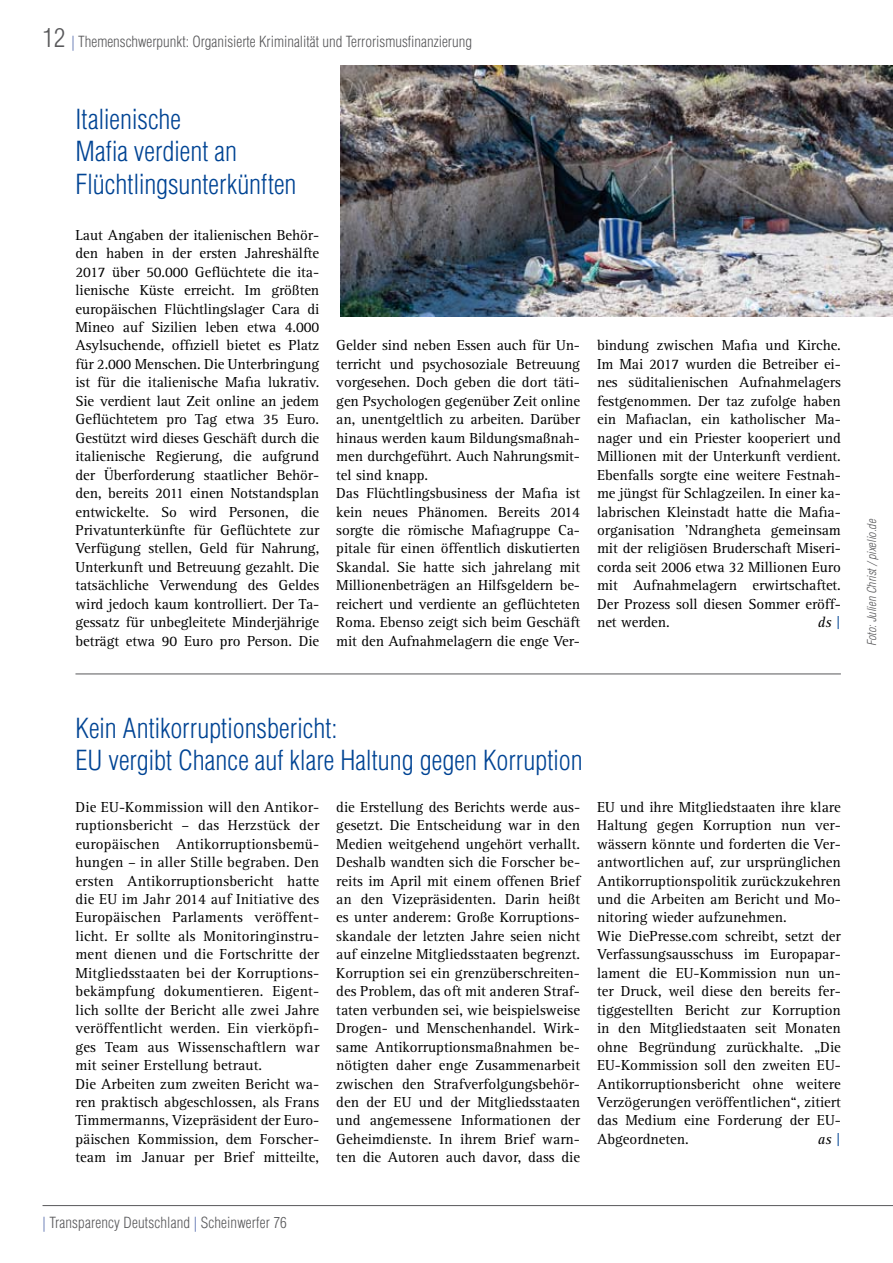
<style>
.page{position:relative;width:893px;height:1263px;background:#fff}
.page>*{position:absolute;margin:0;border:0;box-sizing:border-box;transform-origin:0 0}
.t1{font:300 condensed 27px/32.4px "Helvetica LT Std";color:#004494}
.t2{font:15px/18.5px "Rotis Serif";color:#000;text-align:justify}
.t3{font:300 condensed 15px "Helvetica LT Std";color:#58585a}
.t4{font:italic 15px "Rotis Serif";color:#000}
.t5{font:italic 300 condensed 12px "Helvetica LT Std";color:#58585a}
.s1{font-size:25.5px}
.s2{color:#5168aa}
.s3{font-style:normal;color:#004494}
</style>
<div class="page">
<hr style="left:75px;top:673px;width:766px;height:1px;background:#58585a">
<img style="left:340px;top:66px;width:553px;height:251px">
<hr style="left:43px;top:1205px;width:850px;height:1px;background:#58585a">
<p class="t3" style="left:43px;top:32px;width:431px"><span class="s1">12</span> <span class="s2">|</span> Themenschwerpunkt: Organisierte Kriminalität und Terrorismusfinanzierung</p>
<h1 class="t1" style="left:75px;top:103px;width:223px">Italienische<br>Mafia verdient an<br>Flüchtlingsunterkünften</h1>
<p class="t2" style="left:75px;top:226px;width:245px">Laut Angaben der italienischen Behör&shy;den haben in der ersten Jahreshälfte 2017 über 50.000 Geflüchtete die ita&shy;lienische Küste erreicht. Im größten europäischen Flüchtlingslager Cara di Mineo auf Sizilien leben etwa 4.000<br>Asylsuchende, offiziell bietet es Platz für 2.000 Menschen. Die Unterbringung ist für die italienische Mafia lukrativ.<br>Sie verdient laut Zeit online an jedem Geflüchtetem pro Tag etwa 35 Euro.<br>Gestützt wird dieses Geschäft durch die italienische Regierung, die aufgrund der Überforderung staatlicher Behör&shy;den, bereits 2011 einen Notstandsplan entwickelte. So wird Personen, die Privatunterkünfte für Geflüchtete zur Verfügung stellen, Geld für Nahrung, Unterkunft und Betreuung gezahlt. Die tatsächliche Verwendung des Geldes wird jedoch kaum kontrolliert. Der Ta&shy;gessatz für unbegleitete Minderjährige beträgt etwa 90 Euro pro Person. Die</p>
<p class="t2" style="left:336px;top:337px;width:245px;text-align:left">Gelder sind neben Essen auch für Un&shy;terricht und psychosoziale Betreuung vorgesehen. Doch geben die dort täti&shy;gen Psychologen gegenüber Zeit online an, unentgeltlich zu arbeiten. Darüber hinaus werden kaum Bildungsmaßnah&shy;men durchgeführt. Auch Nahrungsmit&shy;tel sind knapp.<br>Das Flüchtlingsbusiness der Mafia ist kein neues Phänomen. Bereits 2014 sorgte die römische Mafiagruppe Ca&shy;pitale für einen öffentlich diskutierten Skandal. Sie hatte sich jahrelang mit Millionenbeträgen an Hilfsgeldern be&shy;reichert und verdiente an geflüchteten Roma. Ebenso zeigt sich beim Geschäft mit den Aufnahmelagern die enge Ver-</p>
<p class="t2" style="left:597px;top:337px;width:245px">bindung zwischen Mafia und Kirche.<br>Im Mai 2017 wurden die Betreiber ei&shy;nes süditalienischen Aufnahmelagers festgenommen. Der taz zufolge haben ein Mafiaclan, ein katholischer Ma&shy;nager und ein Priester kooperiert und Millionen mit der Unterkunft verdient.<br>Ebenfalls sorgte eine weitere Festnah&shy;me jüngst für Schlagzeilen. In einer ka&shy;labrischen Kleinstadt hatte die Mafia&shy;organisation ’Ndrangheta gemeinsam mit der religiösen Bruderschaft Miseri&shy;corda seit 2006 etwa 32 Millionen Euro mit Aufnahmelagern erwirtschaftet.<br>Der Prozess soll diesen Sommer eröff&shy;net werden.</p>
<p class="t4" style="left:818px;top:614px;width:25px">ds <span class="s3">|</span></p>
<p class="t5" style="left:864px;top:646px;width:129px;rotate:-90deg">Foto: Julien Christ /pixelio.de</p>
<h1 class="t1" style="left:75px;top:712px;width:509px">Kein Antikorruptionsbericht:<br>EU vergibt Chance auf klare Haltung gegen Korruption</h1>
<p class="t2" style="left:75px;top:798px;width:245px;text-align:left">Die EU-Kommission will den Antikor&shy;ruptionsbericht – das Herzstück der europäischen Antikorruptionsbemü&shy;hungen – in aller Stille begraben. Den ersten Antikorruptionsbericht hatte die EU im Jahr 2014 auf Initiative des Europäischen Parlaments veröffent&shy;licht. Er sollte als Monitoringinstru&shy;ment dienen und die Fortschritte der Mitgliedsstaaten bei der Korruptions&shy;bekämpfung dokumentieren. Eigent&shy;lich sollte der Bericht alle zwei Jahre veröffentlicht werden. Ein vierköpfi&shy;ges Team aus Wissenschaftlern war mit seiner Erstellung betraut.<br>Die Arbeiten zum zweiten Bericht wa&shy;ren praktisch abgeschlossen, als Frans Timmermanns, Vizepräsident der Euro&shy;päischen Kommission, dem Forscher&shy;team im Januar per Brief mitteilte,</p>
<p class="t2" style="left:336px;top:798px;width:245px">die Erstellung des Berichts werde aus&shy;gesetzt. Die Entscheidung war in den Medien weitgehend ungehört verhallt.<br>Deshalb wandten sich die Forscher be&shy;reits im April mit einem offenen Brief an den Vizepräsidenten. Darin heißt es unter anderem: Große Korruptions&shy;skandale der letzten Jahre seien nicht auf einzelne Mitgliedsstaaten begrenzt.<br>Korruption sei ein grenzüberschreiten&shy;des Problem, das oft mit anderen Straf&shy;taten verbunden sei, wie beispielsweise Drogen- und Menschenhandel. Wirk&shy;same Antikorruptionsmaßnahmen be&shy;nötigten daher enge Zusammenarbeit zwischen den Strafverfolgungsbehör&shy;den der EU und der Mitgliedsstaaten und angemessene Informationen der Geheimdienste. In ihrem Brief warn&shy;ten die Autoren auch davor, dass die</p>
<p class="t2" style="left:597px;top:798px;width:245px;text-align:left">EU und ihre Mitgliedstaaten ihre klare Haltung gegen Korruption nun ver&shy;wässern könnte und forderten die Ver&shy;antwortlichen auf, zur ursprünglichen Antikorruptionspolitik zurückzukehren und die Arbeiten am Bericht und Mo&shy;nitoring wieder aufzunehmen.<br>Wie DiePresse.com schreibt, setzt der Verfassungsausschuss im Europapar&shy;lament die EU-Kommission nun un&shy;ter Druck, weil diese den bereits fer&shy;tiggestellten Bericht zur Korruption in den Mitgliedstaaten seit Monaten ohne Begründung zurückhalte. „Die EU-Kommission soll den zweiten EU-Antikorruptionsbericht ohne weitere Verzögerungen veröffentlichen“, zitiert das Medium eine Forderung der EU-Abgeordneten.</p>
<p class="t4" style="left:818px;top:1130px;width:25px">as <span class="s3">|</span></p>
<p class="t3" style="left:43px;top:1213px;width:246px"><span class="s2">|</span> Transparency Deutschland <span class="s2">|</span> Scheinwerfer 76</p>
</div>
